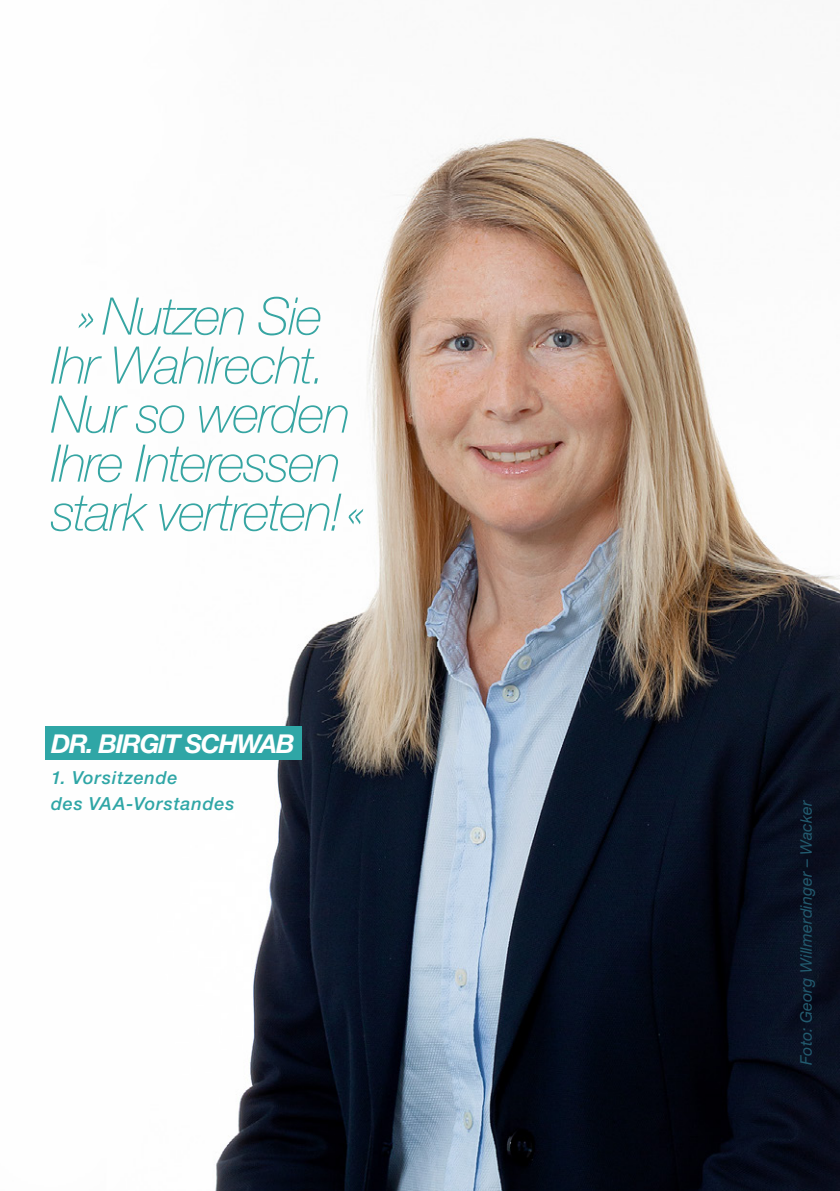
<style>
.page{position:relative;width:840px;height:1191px;background:#fff}
.page>*{position:absolute;margin:0;border:0;box-sizing:border-box;transform-origin:0 0}
.t1{font:italic 100 51.8px/49px "Helvetica Neue";letter-spacing:-.03em;color:#36a5a2}
.DIN_A5__Referent_Nam{font:italic 700 26px "Helvetica Neue LT Std";letter-spacing:-.05em;color:#fff}
.DIN_A5__Funktion__Vo{font:italic 500 18px/26px "Helvetica Neue LT Std";letter-spacing:.045em;color:#2fa6a6}
.DIN_A5__Bilduntersch{font:italic 16px "Helvetica Neue LT Std";letter-spacing:.015em;color:#225a6e}
</style>
<div class="page">
<img style="left:215px;top:136px;width:624px;height:1055px">
<div style="left:45px;top:726px;width:257px;height:34px;background:#2fa6a6"></div>
<p class="t1" style="left:51px;top:289px;width:317px;text-indent:26px">»Nutzen Sie<br>Ihr Wahlrecht.<br>Nur so werden<br>Ihre Interessen stark vertreten!«</p>
<p class="DIN_A5__Referent_Nam" style="left:51px;top:727px;width:245px">DR. BIRGIT SCHWAB</p>
<p class="DIN_A5__Funktion__Vo" style="left:51px;top:764px;width:185px">1. Vorsitzende<br>des VAA-Vorstandes</p>
<p class="DIN_A5__Bilduntersch" style="left:795px;top:1064px;width:266px;rotate:-90deg">Foto: Georg Willmerdinger – Wacker</p>
</div>
